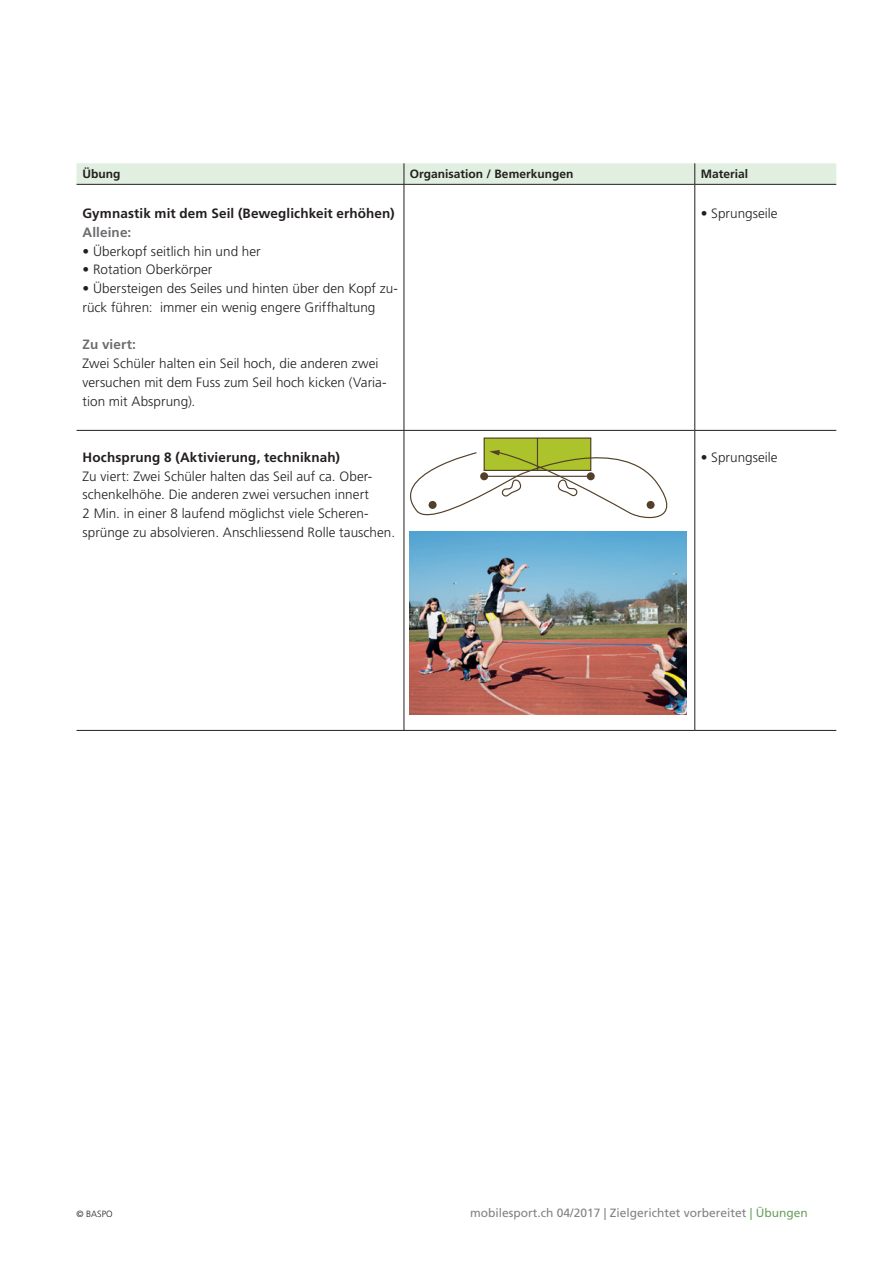
<style>
.page{position:relative;width:893px;height:1263px;background:#fff}
.page>*{position:absolute;margin:0;border:0;box-sizing:border-box;transform-origin:0 0}
.t1{font:300 13.5px "Frutiger LT";letter-spacing:.005em;color:#231f20}
.t2{font:700 13.5px "Frutiger LT";letter-spacing:.01em;color:#231f20}
.t3{font:700 13.5px "Frutiger LT";letter-spacing:.01em;color:#6c6d70}
.t4{font:12px "Frutiger LT";color:#808285}
.t5{font:700 12px "Frutiger LT";color:#231f20}
.t6{font:300 9px "Frutiger LT";color:#231f20}
.s1{color:#6ea060}
</style>
<div class="page">
<svg style="left:77px;top:163px;width:759px;height:21px;background:#deeddd"></svg>
<hr style="left:77px;top:184px;width:327px;height:1px;background:#231f20">
<hr style="left:404px;top:184px;width:291px;height:1px;background:#231f20">
<hr style="left:404px;top:185px;width:1px;height:245px;background:#231f20">
<hr style="left:695px;top:184px;width:141px;height:1px;background:#231f20">
<hr style="left:694px;top:185px;width:1px;height:245px;background:#231f20">
<hr style="left:404px;top:431px;width:1px;height:299px;background:#231f20">
<hr style="left:694px;top:431px;width:1px;height:299px;background:#231f20">
<hr style="left:77px;top:430px;width:327px;height:1px;background:#231f20">
<hr style="left:404px;top:430px;width:291px;height:1px;background:#231f20">
<hr style="left:695px;top:430px;width:141px;height:1px;background:#231f20">
<hr style="left:77px;top:730px;width:327px;height:1px;background:#231f20">
<hr style="left:404px;top:730px;width:291px;height:1px;background:#231f20">
<hr style="left:695px;top:730px;width:141px;height:1px;background:#231f20">
<img style="left:410px;top:531px;width:277px;height:183px">
<svg style="left:410px;top:437px;width:257px;height:81px"></svg>
<div style="left:587px;top:472px;width:8px;height:8px;background:#534029;border-radius:50%"></div>
<div style="left:480px;top:472px;width:8px;height:8px;background:#534029;border-radius:50%"></div>
<hr style="left:485px;top:476px;width:108px;height:1px;background:#534029">
<p class="t5" style="left:83px;top:167px;width:39px">Übung</p>
<p class="t5" style="left:410px;top:167px;width:165px">Organisation / Bemerkungen</p>
<p class="t5" style="left:701px;top:167px;width:49px">Material</p>
<p class="t2" style="left:83px;top:205px;width:314px">Gymnastik mit dem Seil (Beweglichkeit erhöhen)</p>
<p class="t1" style="left:701px;top:206px;width:78px">• Sprungseile</p>
<p class="t3" style="left:83px;top:224px;width:50px">Alleine:</p>
<p class="t1" style="left:83px;top:243px;width:180px">• Überkopf seitlich hin und her</p>
<p class="t1" style="left:83px;top:262px;width:131px">• Rotation Oberkörper</p>
<p class="t1" style="left:83px;top:281px;width:317px">• Übersteigen des Seiles und hinten über den Kopf zu-</p>
<p class="t1" style="left:83px;top:300px;width:294px">rück führen: immer ein wenig engere Griffhaltung</p>
<p class="t3" style="left:83px;top:337px;width:55px">Zu viert:</p>
<p class="t1" style="left:83px;top:356px;width:298px">Zwei Schüler halten ein Seil hoch, die anderen zwei</p>
<p class="t1" style="left:83px;top:375px;width:306px">versuchen mit dem Fuss zum Seil hoch kicken (Varia-</p>
<p class="t1" style="left:83px;top:393px;width:114px">tion mit Absprung).</p>
<p class="t2" style="left:83px;top:449px;width:259px">Hochsprung 8 (Aktivierung, techniknah)</p>
<p class="t1" style="left:701px;top:449px;width:78px">• Sprungseile</p>
<p class="t1" style="left:83px;top:468px;width:291px">Zu viert: Zwei Schüler halten das Seil auf ca. Ober-</p>
<p class="t1" style="left:83px;top:487px;width:288px">schenkelhöhe. Die anderen zwei versuchen innert</p>
<p class="t1" style="left:83px;top:506px;width:288px">2 Min. in einer 8 laufend möglichst viele Scheren-</p>
<p class="t1" style="left:83px;top:525px;width:314px">sprünge zu absolvieren. Anschliessend Rolle tauschen.</p>
<p class="t6" style="left:77px;top:1209px;width:38px">© BASPO</p>
<p class="t4" style="left:470px;top:1206px;width:339px">mobilesport.ch 04/2017 | Zielgerichtet vorbereitet <span class="s1">| Übungen</span></p>
</div>
